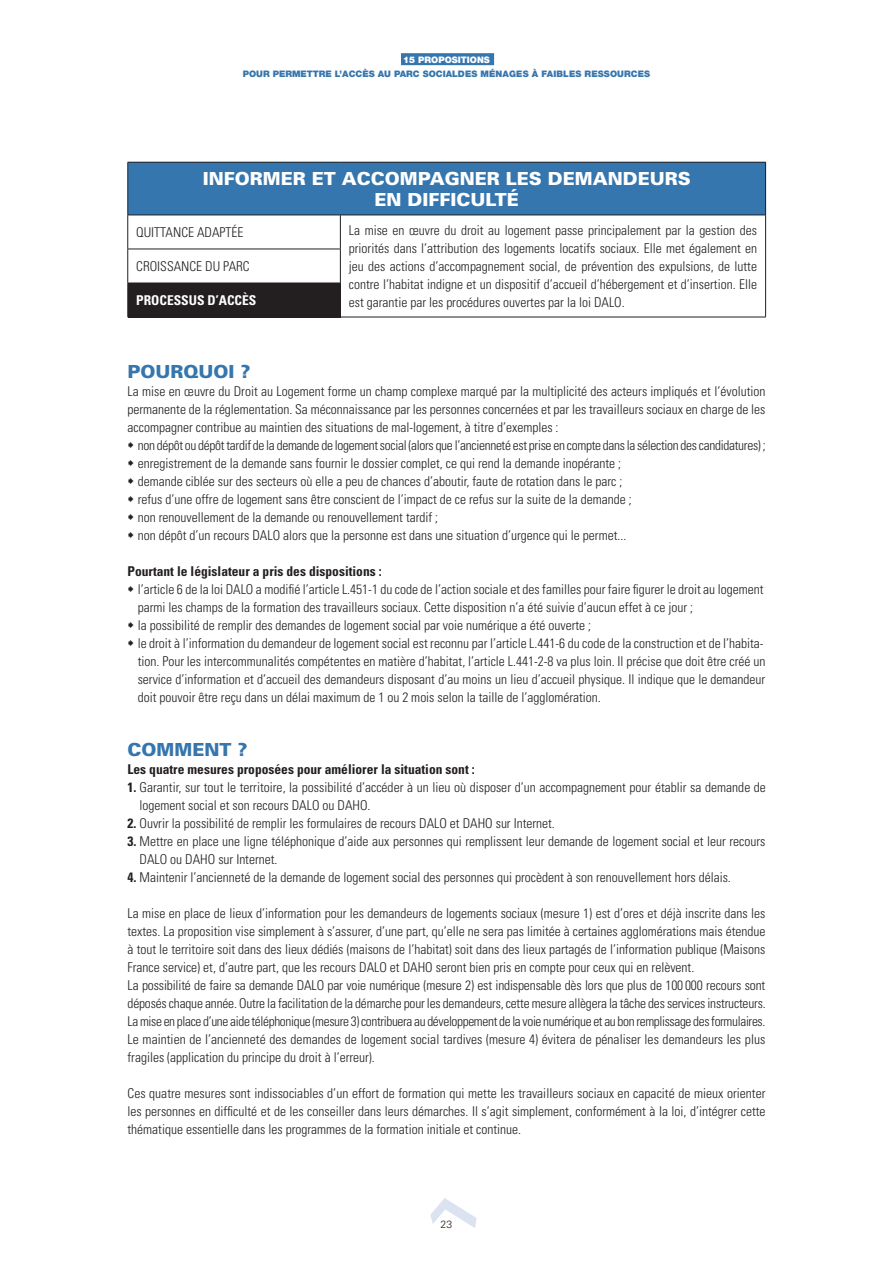
<style>
.page{position:relative;width:893px;height:1263px;background:#fff}
.page>*{position:absolute;margin:0;border:0;box-sizing:border-box;transform-origin:0 0}
.t1{font:900 18px/21.6px "Univers";color:#fff;text-align:center}
.t2{font:900 18px "Univers";color:#3676ae}
.t3{font:300 condensed 13.5px/18px "Univers";color:#231f20}
.t4{font:700 condensed 13.5px "Univers";color:#231f20}
.t5{font:700 condensed 13.5px "Univers";color:#fff}
.t6{font:300 10.5px "Univers";color:#231f20}
.t7{font:900 9px "Helvetica Neue";color:#3676ae}
.t8{font:900 9px "Helvetica Neue";color:#fff}
.s1{font-weight:700}
</style>
<div class="page">
<svg style="left:430px;top:1198px;width:47px;height:30px"></svg>
<div style="left:401px;top:53px;width:93px;height:12px;background:#3676ae"></div>
<div style="left:128px;top:162px;width:638px;height:53px;background:#3676ae"></div>
<div style="left:128px;top:283px;width:212px;height:34px;background:#231f20"></div>
<hr style="left:128px;top:162px;width:212px;height:1px;background:#231f20">
<hr style="left:127px;top:162px;width:1px;height:53px;background:#231f20">
<hr style="left:340px;top:162px;width:426px;height:1px;background:#231f20">
<hr style="left:765px;top:162px;width:1px;height:53px;background:#231f20">
<hr style="left:128px;top:215px;width:212px;height:1px;background:#231f20">
<hr style="left:127px;top:215px;width:1px;height:34px;background:#231f20">
<hr style="left:340px;top:215px;width:426px;height:1px;background:#231f20">
<hr style="left:340px;top:215px;width:1px;height:34px;background:#231f20">
<hr style="left:765px;top:215px;width:1px;height:34px;background:#231f20">
<hr style="left:128px;top:249px;width:213px;height:1px;background:#231f20">
<hr style="left:127px;top:249px;width:1px;height:34px;background:#231f20">
<hr style="left:340px;top:249px;width:1px;height:34px;background:#231f20">
<hr style="left:765px;top:249px;width:1px;height:34px;background:#231f20">
<hr style="left:127px;top:283px;width:1px;height:34px;background:#231f20">
<hr style="left:340px;top:283px;width:1px;height:34px;background:#231f20">
<hr style="left:765px;top:283px;width:1px;height:34px;background:#231f20">
<hr style="left:128px;top:317px;width:212px;height:1px;background:#231f20">
<hr style="left:340px;top:317px;width:426px;height:1px;background:#231f20">
<p class="t8" style="left:403px;top:54px;width:88px">15 PROPOSITIONS</p>
<p class="t7" style="left:243px;top:68px;width:409px">POUR PERMETTRE L’ACCÈS AU PARC SOCIALDES MÉNAGES À FAIBLES RESSOURCES</p>
<h1 class="t1" style="left:203px;top:167px;width:489px">INFORMER ET ACCOMPAGNER LES DEMANDEURS<br>EN DIFFICULTÉ</h1>
<p class="t3" style="left:136px;top:223px;width:109px">QUITTANCE ADAPTÉE</p>
<p class="t3" style="left:349px;top:221px;width:410px;text-align:justify">La mise en œuvre du droit au logement passe principalement par la gestion des priorités dans l’attribution des logements locatifs sociaux. Elle met également en jeu des actions d’accompagnement social, de prévention des expulsions, de lutte contre l’habitat indigne et un dispositif d’accueil d’hébergement et d’insertion. Elle est garantie par les procédures ouvertes par la loi DALO.</p>
<p class="t3" style="left:136px;top:257px;width:115px">CROISSANCE DU PARC</p>
<p class="t5" style="left:136px;top:292px;width:122px">PROCESSUS D’ACCÈS</p>
<h1 class="t2" style="left:128px;top:360px;width:124px">POURQUOI ?</h1>
<p class="t3" style="left:128px;top:382px;width:639px;text-align:justify">La mise en œuvre du Droit au Logement forme un champ complexe marqué par la multiplicité des acteurs impliqués et l’évolution permanente de la réglementation. Sa méconnaissance par les personnes concernées et par les travailleurs sociaux en charge de les accompagner contribue au maintien des situations de mal-logement, à titre d’exemples :</p>
<p class="t3" style="left:138px;top:436px;width:629px">non dépôt ou dépôt tardif de la demande de logement social (alors que l’ancienneté est prise en compte dans la sélection des candidatures) ; enregistrement de la demande sans fournir le dossier complet, ce qui rend la demande inopérante ;<br>demande ciblée sur des secteurs où elle a peu de chances d’aboutir, faute de rotation dans le parc ;<br>refus d’une offre de logement sans être conscient de l’impact de ce refus sur la suite de la demande ;<br>non renouvellement de la demande ou renouvellement tardif ;<br>non dépôt d’un recours DALO alors que la personne est dans une situation d’urgence qui le permet...</p>
<p class="t4" style="left:128px;top:563px;width:256px">Pourtant le législateur a pris des dispositions :</p>
<p class="t3" style="left:138px;top:580px;width:629px">l’article 6 de la loi DALO a modifié l’article L.451-1 du code de l’action sociale et des familles pour faire figurer le droit au logement parmi les champs de la formation des travailleurs sociaux. Cette disposition n’a été suivie d’aucun effet à ce jour ;<br>la possibilité de remplir des demandes de logement social par voie numérique a été ouverte ;<br>le droit à l’information du demandeur de logement social est reconnu par l’article L.441-6 du code de la construction et de l’habita&shy;tion. Pour les intercommunalités compétentes en matière d’habitat, l’article L.441-2-8 va plus loin. Il précise que doit être créé un service d’information et d’accueil des demandeurs disposant d’au moins un lieu d’accueil physique. Il indique que le demandeur doit pouvoir être reçu dans un délai maximum de 1 ou 2 mois selon la taille de l’agglomération.</p>
<h1 class="t2" style="left:128px;top:738px;width:122px">COMMENT ?</h1>
<p class="t4" style="left:128px;top:761px;width:349px">Les quatre mesures proposées pour améliorer la situation sont :</p>
<p class="t3" style="left:140px;top:778px;width:628px;text-indent:-12px"><span class="s1">1.</span> Garantir, sur tout le territoire, la possibilité d’accéder à un lieu où disposer d’un accompagnement pour établir sa demande de logement social et son recours DALO ou DAHO.</p>
<p class="t3" style="left:128px;top:814px;width:429px"><span class="s1">2.</span> Ouvrir la possibilité de remplir les formulaires de recours DALO et DAHO sur Internet.</p>
<p class="t3" style="left:140px;top:832px;width:627px;text-indent:-12px"><span class="s1">3.</span> Mettre en place une ligne téléphonique d’aide aux personnes qui remplissent leur demande de logement social et leur recours<br>DALO ou DAHO sur Internet.</p>
<p class="t3" style="left:128px;top:868px;width:605px"><span class="s1">4.</span> Maintenir l’ancienneté de la demande de logement social des personnes qui procèdent à son renouvellement hors délais.</p>
<p class="t3" style="left:128px;top:904px;width:640px">La mise en place de lieux d’information pour les demandeurs de logements sociaux (mesure 1) est d’ores et déjà inscrite dans les textes. La proposition vise simplement à s’assurer, d’une part, qu’elle ne sera pas limitée à certaines agglomérations mais étendue à tout le territoire soit dans des lieux dédiés (maisons de l’habitat) soit dans des lieux partagés de l’information publique (Maisons France service) et, d’autre part, que les recours DALO et DAHO seront bien pris en compte pour ceux qui en relèvent.<br>La possibilité de faire sa demande DALO par voie numérique (mesure 2) est indispensable dès lors que plus de 100 000 recours sont déposés chaque année. Outre la facilitation de la démarche pour les demandeurs, cette mesure allègera la tâche des services instructeurs.<br>La mise en place d’une aide téléphonique (mesure 3) contribuera au développement de la voie numérique et au bon remplissage des formulaires.<br>Le maintien de l’ancienneté des demandes de logement social tardives (mesure 4) évitera de pénaliser les demandeurs les plus fragiles (application du principe du droit à l’erreur).</p>
<p class="t3" style="left:128px;top:1084px;width:639px;text-align:justify">Ces quatre mesures sont indissociables d’un effort de formation qui mette les travailleurs sociaux en capacité de mieux orienter les personnes en difficulté et de les conseiller dans leurs démarches. Il s’agit simplement, conformément à la loi, d’intégrer cette thématique essentielle dans les programmes de la formation initiale et continue.</p>
<p class="t6" style="left:441px;top:1218px;width:13px">23</p>
</div>
